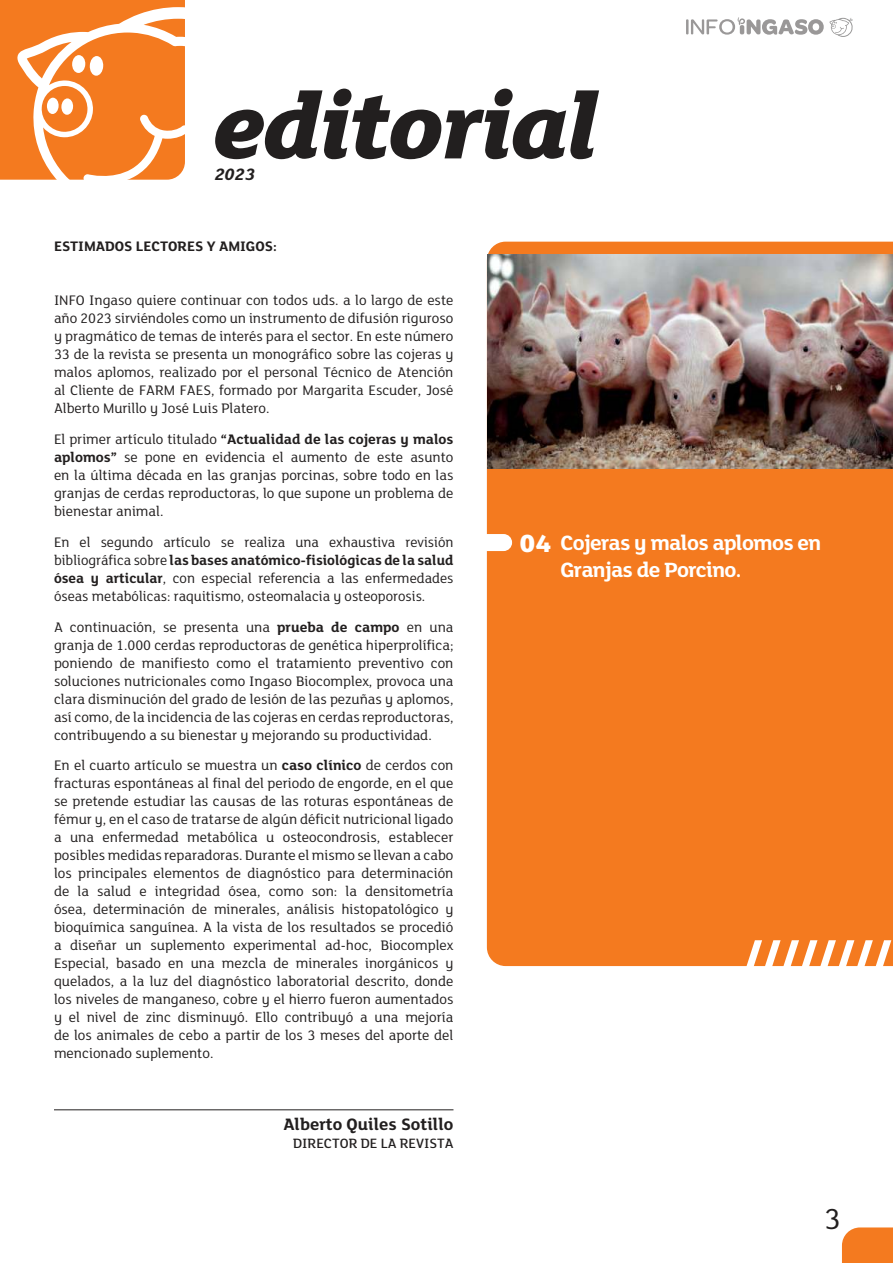
<style>
.page{position:relative;width:893px;height:1263px;background:#fff}
.page>*{position:absolute;margin:0;border:0;box-sizing:border-box;transform-origin:0 0}
.t1{font:99.45px "FS Lola Extra Bold Italic Regular";letter-spacing:-.03em;color:#221f1f}
.t2{font:51.9px "FS Lola Extra Bold Regular";color:#fff}
.t3{font:31.5px "FS Lola Regular";color:#221f1f}
.t4{font:27px "FS Lola Extra Bold Regular";color:#fff}
.t5{font:22.5px/27px "FS Lola Bold Regular";letter-spacing:-.03em;color:#fff}
.t6{font:18px "FS Lola Bold Regular";color:#221f1f}
.t7{font:18px "FS Lola Bold Italic Regular";color:#221f1f}
.t8{font:15px/18px "FS Lola Regular";color:#221f1f;text-align:justify}
.t9{font:15px "FS Lola Bold Regular";color:#221f1f}
.t10{font:14.7px "FS Lola Medium Regular";color:#221f1f}
.s1{font-family:"FS Lola Regular"}
.s2{font-family:"FS Lola Bold Regular"}
</style>
<div class="page">
<svg style="left:686px;top:17px;width:167px;height:20px"></svg>
<div style="left:842px;top:1227px;width:51px;height:36px;background:#f47a1f"></div>
<svg style="left:1px;top:0;width:184px;height:180px"></svg>
<div style="left:90px;top:56px;width:13px;height:20px;background:#fff;border-radius:50%"></div>
<div style="left:72px;top:55px;width:14px;height:18px;background:#fff;border-radius:50%"></div>
<div style="left:486px;top:241px;width:407px;height:726px;background:#f47a1f"></div>
<hr style="left:54px;top:1109px;width:399px;height:1px;background:#221f1f">
<div style="left:464px;top:535px;width:47px;height:15px;background:#fff;border-radius:8px"></div>
<div style="left:463px;top:534px;width:49px;height:17px;border:2px solid #fff;border-radius:8px"></div>
<img style="left:487px;top:255px;width:406px;height:214px">
<img style="left:0;top:0;width:1px;height:1263px">
<h1 class="t1" style="left:213px;top:66px;width:388px">editorial</h1>
<p class="t7" style="left:214px;top:169px;width:42px">2023</p>
<p class="t9" style="left:54px;top:239px;width:224px">ESTIMADOS LECTORES Y AMIGOS:</p>
<p class="t8" style="left:54px;top:292px;width:401px">INFO Ingaso quiere continuar con todos uds. a lo largo de este año 2023 sirviéndoles como un instrumento de difusión riguroso y pragmático de temas de interés para el sector. En este número 33 de la revista se presenta un monográfico sobre las cojeras y malos aplomos, realizado por el personal Técnico de Atención al Cliente de FARM FAES, formado por Margarita Escuder, José Alberto Murillo y José Luis Platero.</p>
<p class="t9" style="left:54px;top:432px;width:401px"><span class="s1">El primer artículo titulado</span> “Actualidad de las cojeras y malos</p>
<p class="t8" style="left:54px;top:449px;width:401px"><span class="s2">aplomos”</span> se pone en evidencia el aumento de este asunto en la última década en las granjas porcinas, sobre todo en las granjas de cerdas reproductoras, lo que supone un problema de bienestar animal.</p>
<p class="t8" style="left:54px;top:533px;width:401px">En el segundo artículo se realiza una exhaustiva revisión</p>
<p class="t9" style="left:54px;top:553px;width:401px"><span class="s1">bibliográfica sobre</span> las bases anatómico-fisiológicas de la salud</p>
<p class="t8" style="left:54px;top:569px;width:401px"><span class="s2">ósea y articular</span>, con especial referencia a las enfermedades óseas metabólicas: raquitismo, osteomalacia y osteoporosis.</p>
<p class="t8" style="left:54px;top:618px;width:401px">A continuación, se presenta una <span class="s2">prueba de campo</span> en una granja de 1.000 cerdas reproductoras de genética hiperprolífica; poniendo de manifiesto como el tratamiento preventivo con soluciones nutricionales como Ingaso Biocomplex, provoca una clara disminución del grado de lesión de las pezuñas y aplomos, así como, de la incidencia de las cojeras en cerdas reproductoras, contribuyendo a su bienestar y mejorando su productividad.</p>
<p class="t8" style="left:54px;top:757px;width:401px">En el cuarto artículo se muestra un <span class="s2">caso clínico</span> de cerdos con fracturas espontáneas al final del periodo de engorde, en el que se pretende estudiar las causas de las roturas espontáneas de fémur y, en el caso de tratarse de algún déficit nutricional ligado a una enfermedad metabólica u osteocondrosis, establecer posibles medidas reparadoras. Durante el mismo se llevan a cabo los principales elementos de diagnóstico para determinación de la salud e integridad ósea, como son: la densitometría ósea, determinación de minerales, análisis histopatológico y bioquímica sanguínea. A la vista de los resultados se procedió a diseñar un suplemento experimental ad-hoc, Biocomplex Especial, basado en una mezcla de minerales inorgánicos y quelados, a la luz del diagnóstico laboratorial descrito, donde los niveles de manganeso, cobre y el hierro fueron aumentados y el nivel de zinc disminuyó. Ello contribuyó a una mejoría de los animales de cebo a partir de los 3 meses del aporte del mencionado suplemento.</p>
<p class="t6" style="left:283px;top:1115px;width:172px">Alberto Quiles Sotillo</p>
<p class="t10" style="left:293px;top:1138px;width:162px">DIRECTOR DE LA REVISTA</p>
<h3 class="t4" style="left:520px;top:527px;width:33px">04</h3>
<h3 class="t5" style="left:560px;top:530px;width:262px">Cojeras y malos aplomos en<br>Granjas de Porcino.</h3>
<h2 class="t2" style="left:744px;top:925px;width:149px">////////</h2>
<h3 class="t3" style="left:824px;top:1204px;width:18px">3</h3>
</div>
